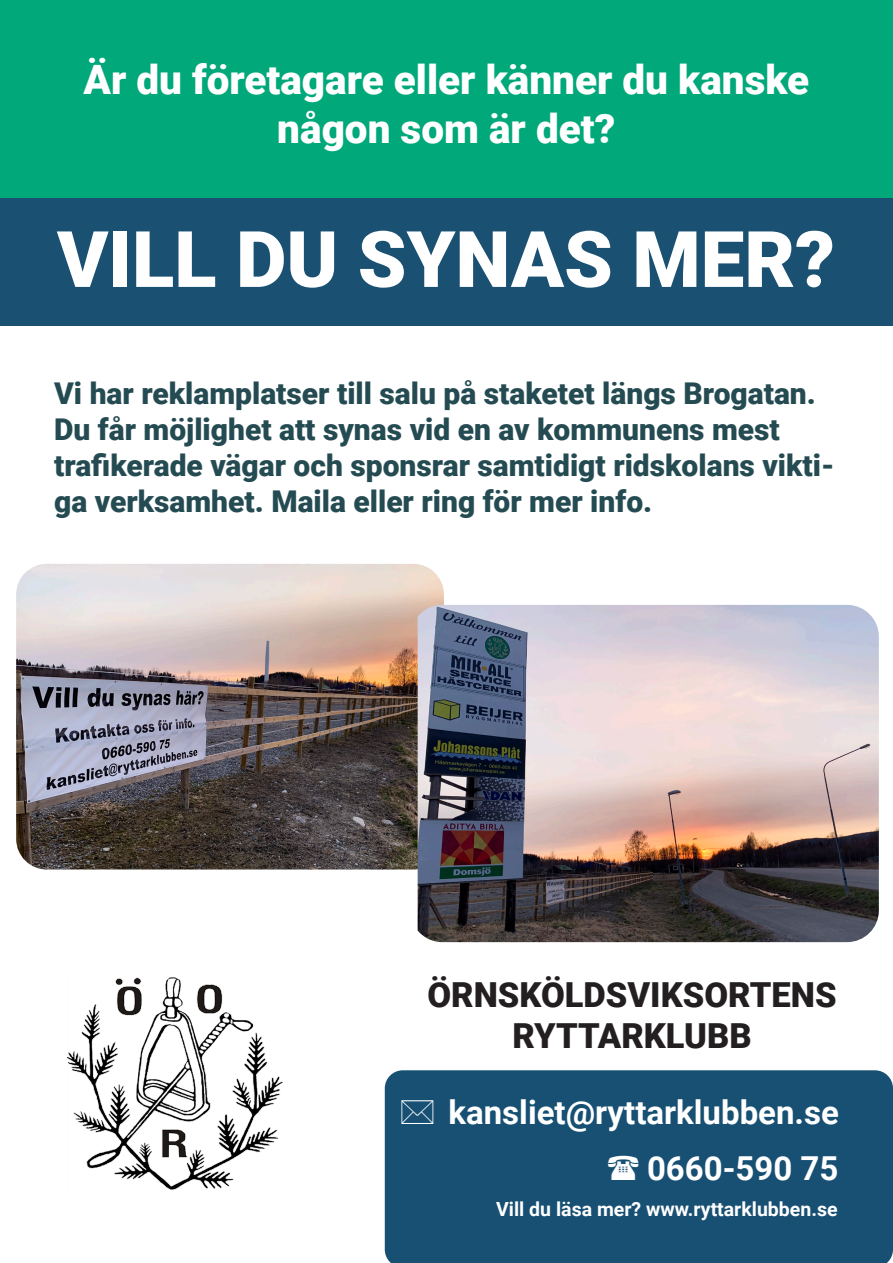
<style>
.page{position:relative;width:893px;height:1263px;background:#fff}
.page>*{position:absolute;margin:0;border:0;box-sizing:border-box;transform-origin:0 0}
.t1{font:900 78px "Roboto";color:#fff}
.t2{font:900 40.5px/48.6px "Roboto";color:#fff;text-align:center}
.t3{font:900 34.5px/41.4px "Roboto";color:#231f20;text-align:center}
.t4{font:700 33px "Roboto";color:#fff}
.t5{font:900 30px/36px "Roboto";color:#254b52}
.t6{font:700 19.5px "Roboto";color:#fff}
</style>
<div class="page">
<div style="left:385px;top:1070px;width:508px;height:193px;background:#185073"></div>
<div style="left:0;top:0;width:893px;height:321px;background:#01a87a"></div>
<img style="left:16px;top:564px;width:428px;height:305px">
<img style="left:67px;top:977px;width:216px;height:213px">
<img style="left:418px;top:605px;width:461px;height:337px">
<div style="left:0;top:198px;width:893px;height:128px;background:#1a5173"></div>
<div style="left:402px;top:1100px;width:67px;height:25px;background:#185073"></div>
<svg style="left:608px;top:1155px;width:31px;height:25px"></svg>
<p class="t2" style="left:83px;top:54px;width:727px">Är du företagare eller känner du kanske någon som är det?</p>
<p class="t1" style="left:57px;top:205px;width:779px">VILL DU SYNAS MER?</p>
<p class="t5" style="left:54px;top:374px;width:782px">Vi har reklamplatser till salu på staketet längs Brogatan.<br>Du får möjlighet att synas vid en av kommunens mest trafikerade vägar och sponsrar samtidigt ridskolans vikti&shy;ga verksamhet. Maila eller ring för mer info.</p>
<p class="t3" style="left:427px;top:972px;width:411px">ÖRNSKÖLDSVIKSORTENS<br>RYTTARKLUBB</p>
<p class="t4" style="left:448px;top:1089px;width:392px">kansliet@ryttarklubben.se</p>
<p class="t4" style="left:647px;top:1145px;width:193px">0660-590 75</p>
<p class="t6" style="left:496px;top:1195px;width:343px">Vill du läsa mer? www.ryttarklubben.se</p>
</div>
